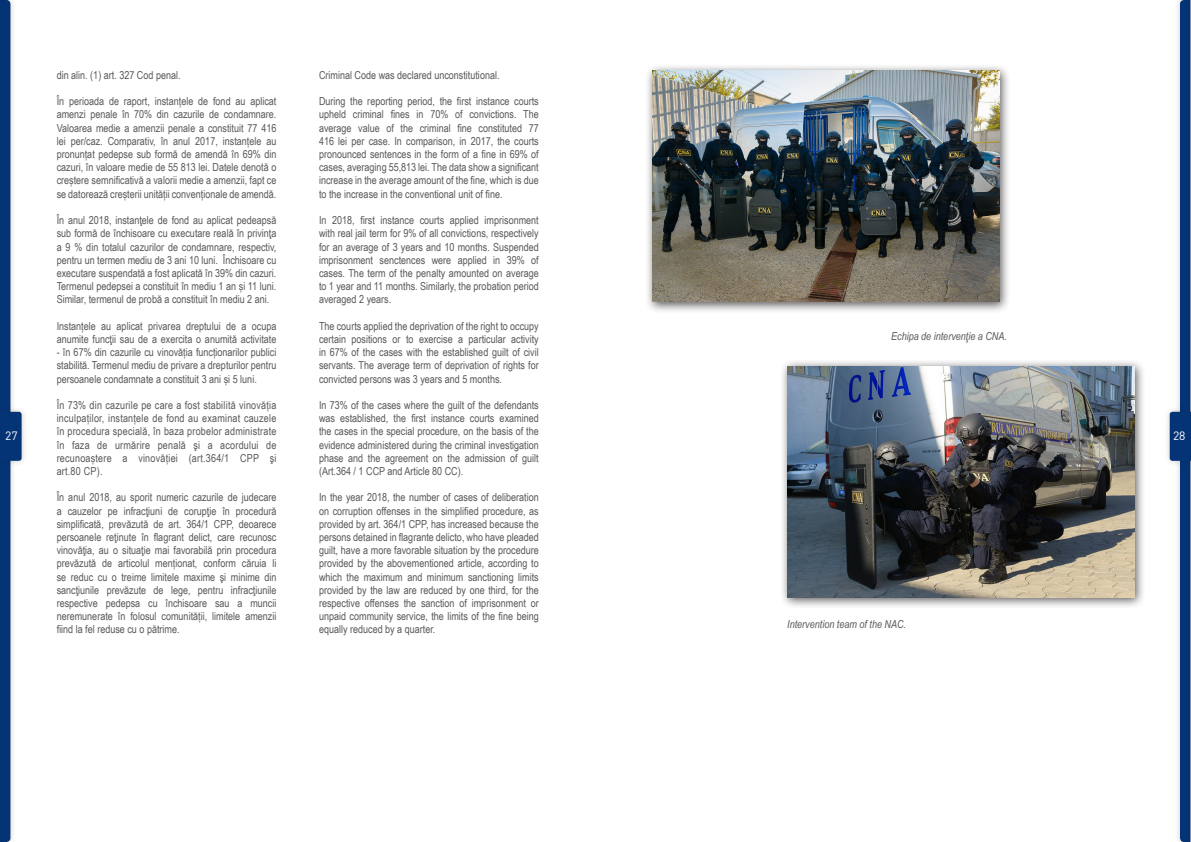
<style>
.page{position:relative;width:1191px;height:842px;background:#fff}
.page>*{position:absolute;margin:0;border:0;box-sizing:border-box;transform-origin:0 0}
.t1{font:12px "DIN Pro";color:#fff}
.t2{font:11px/13.2px "Arial Narrow";color:#57585a;text-align:justify}
.t3{font:italic 11px "Arial Narrow";color:#57585a}
</style>
<div class="page">
<div style="left:0;top:406px;width:28px;height:61px;background:#231f20;opacity:.2"></div>
<svg style="left:0;top:0;width:22px;height:842px"></svg>
<div style="left:1163px;top:406px;width:28px;height:61px;background:#fafafa"></div>
<svg style="left:1169px;top:0;width:22px;height:842px"></svg>
<div style="left:779px;top:359px;width:366px;height:250px;background:#231f20;opacity:.75"></div>
<img style="left:787px;top:366px;width:347px;height:231px">
<div style="left:644px;top:63px;width:366px;height:251px;background:#231f20;opacity:.75"></div>
<img style="left:652px;top:71px;width:347px;height:231px">
<p class="t1" style="left:5px;top:426px;width:14px">27</p>
<p class="t2" style="left:57px;top:68px;width:125px">din alin. (1) art. 327 Cod penal.</p>
<p class="t2" style="left:57px;top:94px;width:221px">În perioada de raport, instanțele de fond au aplicat amenzi penale în 70% din cazurile de condamnare.<br>Valoarea medie a amenzii penale a constituit 77 416 lei per/caz. Comparativ, în anul 2017, instanțele au pronunțat pedepse sub formă de amendă în 69% din cazuri, în valoare medie de 55 813 lei. Datele denotă o creștere semnificativă a valorii medie a amenzii, fapt ce se datorează creșterii unității convenționale de amendă.</p>
<p class="t2" style="left:57px;top:213px;width:221px">În anul 2018, instanţele de fond au aplicat pedeapsă sub formă de închisoare cu executare reală în privinţa a 9 % din totalul cazurilor de condamnare, respectiv, pentru un termen mediu de 3 ani 10 luni. Închisoare cu executare suspendată a fost aplicată în 39% din cazuri.<br>Termenul pedepsei a constituit în mediu 1 an și 11 luni.<br>Similar, termenul de probă a constituit în mediu 2 ani.</p>
<p class="t2" style="left:57px;top:319px;width:221px">Instanțele au aplicat privarea dreptului de a ocupa anumite funcţii sau de a exercita o anumită activitate</p>
<p class="t2" style="left:57px;top:345px;width:221px">- în 67% din cazurile cu vinovăția funcționarilor publici stabilită. Termenul mediu de privare a drepturilor pentru persoanele condamnate a constituit 3 ani și 5 luni.</p>
<p class="t2" style="left:57px;top:398px;width:221px">În 73% din cazurile pe care a fost stabilită vinovăția inculpaților, instanțele de fond au examinat cauzele în procedura specială, în baza probelor administrate în faza de urmărire penală şi a acordului de recunoaștere a vinovăției (art.364/1 CPP şi art.80 CP).</p>
<p class="t2" style="left:57px;top:490px;width:221px">În anul 2018, au sporit numeric cazurile de judecare a cauzelor pe infracţiuni de corupţie în procedură simplificată, prevăzută de art. 364/1 CPP, deoarece persoanele reţinute în flagrant delict, care recunosc vinovăţia, au o situaţie mai favorabilă prin procedura prevăzută de articolul menționat, conform căruia li se reduc cu o treime limitele maxime şi minime din sancţiunile prevăzute de lege, pentru infracţiunile respective pedepsa cu închisoare sau a muncii neremunerate în folosul comunității, limitele amenzii fiind la fel reduse cu o pătrime.</p>
<p class="t2" style="left:319px;top:68px;width:182px">Criminal Code was declared unconstitutional.</p>
<p class="t2" style="left:319px;top:94px;width:221px">During the reporting period, the first instance courts upheld criminal fines in 70% of convictions. The average value of the criminal fine constituted 77<br>416 lei per case. In comparison, in 2017, the courts pronounced sentences in the form of a fine in 69% of cases, averaging 55,813 lei. The data show a significant increase in the average amount of the fine, which is due to the increase in the conventional unit of fine.</p>
<p class="t2" style="left:319px;top:213px;width:221px">In 2018, first instance courts applied imprisonment with real jail term for 9% of all convictions, respectively for an average of 3 years and 10 months. Suspended imprisonment senctences were applied in 39% of cases. The term of the penalty amounted on average to 1 year and 11 months. Similarly, the probation period averaged 2 years.</p>
<p class="t2" style="left:319px;top:319px;width:221px">The courts applied the deprivation of the right to occupy certain positions or to exercise a particular activity in 67% of the cases with the established guilt of civil servants. The average term of deprivation of rights for convicted persons was 3 years and 5 months.</p>
<p class="t2" style="left:319px;top:398px;width:221px">In 73% of the cases where the guilt of the defendants was established, the first instance courts examined the cases in the special procedure, on the basis of the evidence administered during the criminal investigation phase and the agreement on the admission of guilt (Art.364 / 1 CCP and Article 80 CC).</p>
<p class="t2" style="left:319px;top:490px;width:221px">In the year 2018, the number of cases of deliberation on corruption offenses in the simplified procedure, as provided by art. 364/1 CPP, has increased because the persons detained in flagrante delicto, who have pleaded guilt, have a more favorable situation by the procedure provided by the abovementioned article, according to which the maximum and minimum sanctioning limits provided by the law are reduced by one third, for the respective offenses the sanction of imprisonment or unpaid community service, the limits of the fine being equally reduced by a quarter.</p>
<p class="t3" style="left:891px;top:328px;width:117px">Echipa de intervenţie a CNA.</p>
<p class="t3" style="left:787px;top:616px;width:120px">Intervention team of the NAC.</p>
<p class="t1" style="left:1173px;top:426px;width:14px">28</p>
</div>
